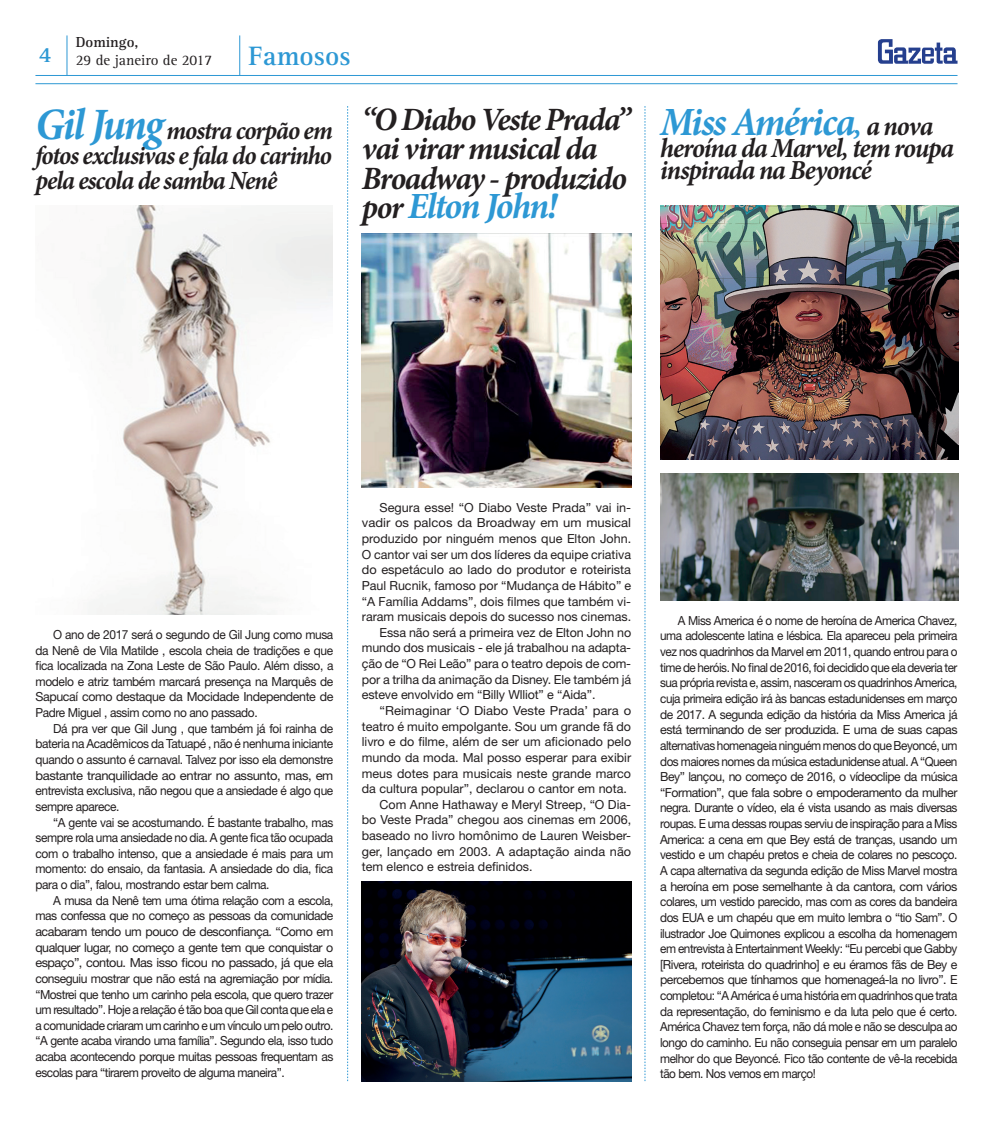
<style>
.page{position:relative;width:993px;height:1124px;background:#fff}
.page>*{position:absolute;margin:0;border:0;box-sizing:border-box;transform-origin:0 0}
.t1{font:italic 700 40px "Minion Pro";letter-spacing:-.045em;color:#2d98d4;scale:.95 1}
.t2{font:italic 700 37px "Minion Pro";letter-spacing:-.045em;color:#2d98d4}
.t3{font:italic 700 32.5px/29.4px "Minion Pro";letter-spacing:-.04em;color:#231f20}
.t4{font:italic 700 27.5px/21.9px "Minion Pro";letter-spacing:-.045em;color:#231f20;scale:.95 1}
.t5{font:700 27.5px "Rotis Serif";color:#2d98d4}
.t6{font:italic 700 26.25px/25px "Minion Pro";letter-spacing:-.04em;color:#231f20;text-align:justify;scale:.94 1}
.t7{font:15px/18px "Rotis Serif";color:#231f20}
.t8{font:12.5px/15.6px "Helvetica Neue";color:#231f20;text-align:justify;scale:.94 1}
.t9{font:12.5px "Helvetica Neue";color:#231f20}
.t10{font:12.5px/15.6px "Helvetica Neue";color:#231f20;text-align:justify;scale:.96 1}
.t11{font:12.5px/15.6px "Helvetica Neue";color:#231f20;text-align:justify;scale:.95 1}
.t12{font:12.5px "Helvetica Neue";color:#231f20;scale:1.04 1}
.s1{font-weight:700}
.s2{font-size:44.75px;color:#2d98d4}
.s3{font-size:32.5px}
.s4{font-size:27.5px;color:#231f20}
.s5{font-size:32.5px;color:#231f20}
</style>
<div class="page">
<svg style="left:877px;top:39px;width:80px;height:25px"></svg>
<hr style="left:35px;top:83px;width:922px;height:1px;background:#2d98d4">
<hr style="left:35px;top:75px;width:922px;height:1px;background:#2d98d4">
<hr style="left:67px;top:35px;width:1px;height:40px;background:#2d98d4">
<hr style="left:239px;top:35px;width:1px;height:40px;background:#2d98d4">
<svg style="left:347px;top:106px;width:1px;height:975px"></svg>
<svg style="left:644px;top:106px;width:1px;height:975px"></svg>
<img style="left:96px;top:205px;width:237px;height:409px">
<img style="left:362px;top:233px;width:269px;height:254px">
<img style="left:362px;top:881px;width:269px;height:200px">
<img style="left:660px;top:205px;width:297px;height:254px">
<img style="left:660px;top:473px;width:297px;height:127px">
<p class="t7" style="left:39px;top:34px;width:175px;text-indent:37px"><span class="s1">Domingo,<br></span><sup>4</sup> 29 de janeiro de 2017</p>
<h3 class="t5" style="left:248px;top:45px;width:103px">Famosos</h3>
<h3 class="t6" style="left:35px;top:120px;width:318px"><span class="s2">Gil Jung</span> mostra corpão em fotos exclusivas e fala do carinho pela escola de samba Nenê</h3>
<h1 class="t1" style="left:660px;top:106px;width:289px">Miss América<span class="s3">,</span> <span class="s4">a nova</span></h1>
<h3 class="t3" style="left:362px;top:107px;width:271px">“O Diabo Veste Prada” vai virar musical da<br>Broadway - produzido</h3>
<h3 class="t4" style="left:660px;top:139px;width:311px">heroína da Marvel, tem roupa inspirada na Beyoncé</h3>
<h2 class="t2" style="left:362px;top:191px;width:197px"><span class="s5">por</span> Elton John!</h2>
<p class="t11" style="left:35px;top:627px;width:315px;text-indent:18px">O ano de 2017 será o segundo de Gil Jung como musa da Nenê de Vila Matilde , escola cheia de tradições e que fica localizada na Zona Leste de São Paulo. Além disso, a modelo e atriz também marcará presença na Marquês de Sapucaí como destaque da Mocidade Independente de Padre Miguel , assim como no ano passado.</p>
<p class="t10" style="left:35px;top:721px;width:312px;text-indent:18px">Dá pra ver que Gil Jung , que também já foi rainha de bateria na Acadêmicos da Tatuapé , não é nenhuma iniciante quando o assunto é carnaval. Talvez por isso ela demonstre bastante tranquilidade ao entrar no assunto, mas, em entrevista exclusiva, não negou que a ansiedade é algo que sempre aparece.</p>
<p class="t11" style="left:35px;top:815px;width:315px;text-indent:18px">“A gente vai se acostumando. É bastante trabalho, mas sempre rola uma ansiedade no dia. A gente fica tão ocupada com o trabalho intenso, que a ansiedade é mais para um momento: do ensaio, da fantasia. A ansiedade do dia, fica para o dia”, falou, mostrando estar bem calma.</p>
<p class="t10" style="left:35px;top:893px;width:312px;text-indent:18px">A musa da Nenê tem uma ótima relação com a escola, mas confessa que no começo as pessoas da comunidade acabaram tendo um pouco de desconfiança. “Como em qualquer lugar, no começo a gente tem que conquistar o espaço”, contou. Mas isso ficou no passado, já que ela conseguiu mostrar que não está na agremiação por mídia. “Mostrei que tenho um carinho pela escola, que quero trazer um resultado”. Hoje a relação é tão boa que Gil conta que ela e a comunidade criaram um carinho e um vínculo um pelo outro. “A gente acaba virando uma família”. Segundo ela, isso tudo acaba acontecendo porque muitas pessoas frequentam as escolas para “tirarem proveito de alguma maneira”.</p>
<p class="t9" style="left:379px;top:502px;width:253px">Segura esse! “O Diabo Veste Prada” vai in-</p>
<p class="t12" style="left:362px;top:518px;width:260px">vadir os palcos da Broadway em um musical</p>
<p class="t9" style="left:362px;top:534px;width:271px">produzido por ninguém menos que Elton John.</p>
<p class="t9" style="left:362px;top:549px;width:271px">O cantor vai ser um dos líderes da equipe criativa</p>
<p class="t9" style="left:362px;top:565px;width:271px">do espetáculo ao lado do produtor e roteirista</p>
<p class="t9" style="left:362px;top:581px;width:271px">Paul Rucnik, famoso por “Mudança de Hábito” e</p>
<p class="t9" style="left:362px;top:596px;width:271px">“A Família Addams”, dois filmes que também vi-</p>
<p class="t9" style="left:362px;top:612px;width:271px">raram musicais depois do sucesso nos cinemas.</p>
<p class="t9" style="left:379px;top:627px;width:253px">Essa não será a primeira vez de Elton John no</p>
<p class="t9" style="left:362px;top:643px;width:271px">mundo dos musicais - ele já trabalhou na adapta-</p>
<p class="t9" style="left:362px;top:659px;width:271px">ção de “O Rei Leão” para o teatro depois de com-</p>
<p class="t9" style="left:362px;top:674px;width:271px">por a trilha da animação da Disney. Ele também já</p>
<p class="t9" style="left:362px;top:690px;width:235px">esteve envolvido em “Billy Wlliot” e “Aida”.</p>
<p class="t12" style="left:379px;top:706px;width:243px">“Reimaginar ‘O Diabo Veste Prada’ para o</p>
<p class="t9" style="left:362px;top:721px;width:271px">teatro é muito empolgante. Sou um grande fã do</p>
<p class="t9" style="left:362px;top:737px;width:271px">livro e do filme, além de ser um aficionado pelo</p>
<p class="t9" style="left:362px;top:752px;width:271px">mundo da moda. Mal posso esperar para exibir</p>
<p class="t9" style="left:362px;top:768px;width:271px">meus dotes para musicais neste grande marco</p>
<p class="t9" style="left:362px;top:784px;width:266px">da cultura popular”, declarou o cantor em nota.</p>
<p class="t9" style="left:379px;top:799px;width:253px">Com Anne Hathaway e Meryl Streep, “O Dia-</p>
<p class="t9" style="left:362px;top:815px;width:271px">bo Veste Prada” chegou aos cinemas em 2006,</p>
<p class="t9" style="left:362px;top:831px;width:271px">baseado no livro homônimo de Lauren Weisber-</p>
<p class="t9" style="left:362px;top:846px;width:271px">ger, lançado em 2003. A adaptação ainda não</p>
<p class="t9" style="left:362px;top:862px;width:172px">tem elenco e estreia definidos.</p>
<p class="t8" style="left:660px;top:613px;width:318px;text-indent:18px">A Miss America é o nome de heroína de America Chavez, uma adolescente latina e lésbica. Ela apareceu pela primeira vez nos quadrinhos da Marvel em 2011, quando entrou para o time de heróis. No final de 2016, foi decidido que ela deveria ter sua própria revista e, assim, nasceram os quadrinhos America, cuja primeira edição irá às bancas estadunidenses em março de 2017. A segunda edição da história da Miss America já está terminando de ser produzida. E uma de suas capas alternativas homenageia ninguém menos do que Beyoncé, um dos maiores nomes da música estadunidense atual. A “Queen Bey” lançou, no começo de 2016, o vídeoclipe da música “Formation”, que fala sobre o empoderamento da mulher negra. Durante o vídeo, ela é vista usando as mais diversas roupas. E uma dessas roupas serviu de inspiração para a Miss America: a cena em que Bey está de tranças, usando um vestido e um chapéu pretos e cheia de colares no pescoço.<br>A capa alternativa da segunda edição de Miss Marvel mostra a heroína em pose semelhante à da cantora, com vários colares, um vestido parecido, mas com as cores da bandeira dos EUA e um chapéu que em muito lembra o “tio Sam”. O ilustrador Joe Quimones explicou a escolha da homenagem em entrevista à Entertainment Weekly: “Eu percebi que Gabby [Rivera, roteirista do quadrinho] e eu éramos fãs de Bey e percebemos que tínhamos que homenageá-la no livro”. E completou: “A América é uma história em quadrinhos que trata da representação, do feminismo e da luta pelo que é certo.<br>América Chavez tem força, não dá mole e não se desculpa ao longo do caminho. Eu não conseguia pensar em um paralelo melhor do que Beyoncé. Fico tão contente de vê-la recebida tão bem. Nos vemos em março!</p>
</div>
